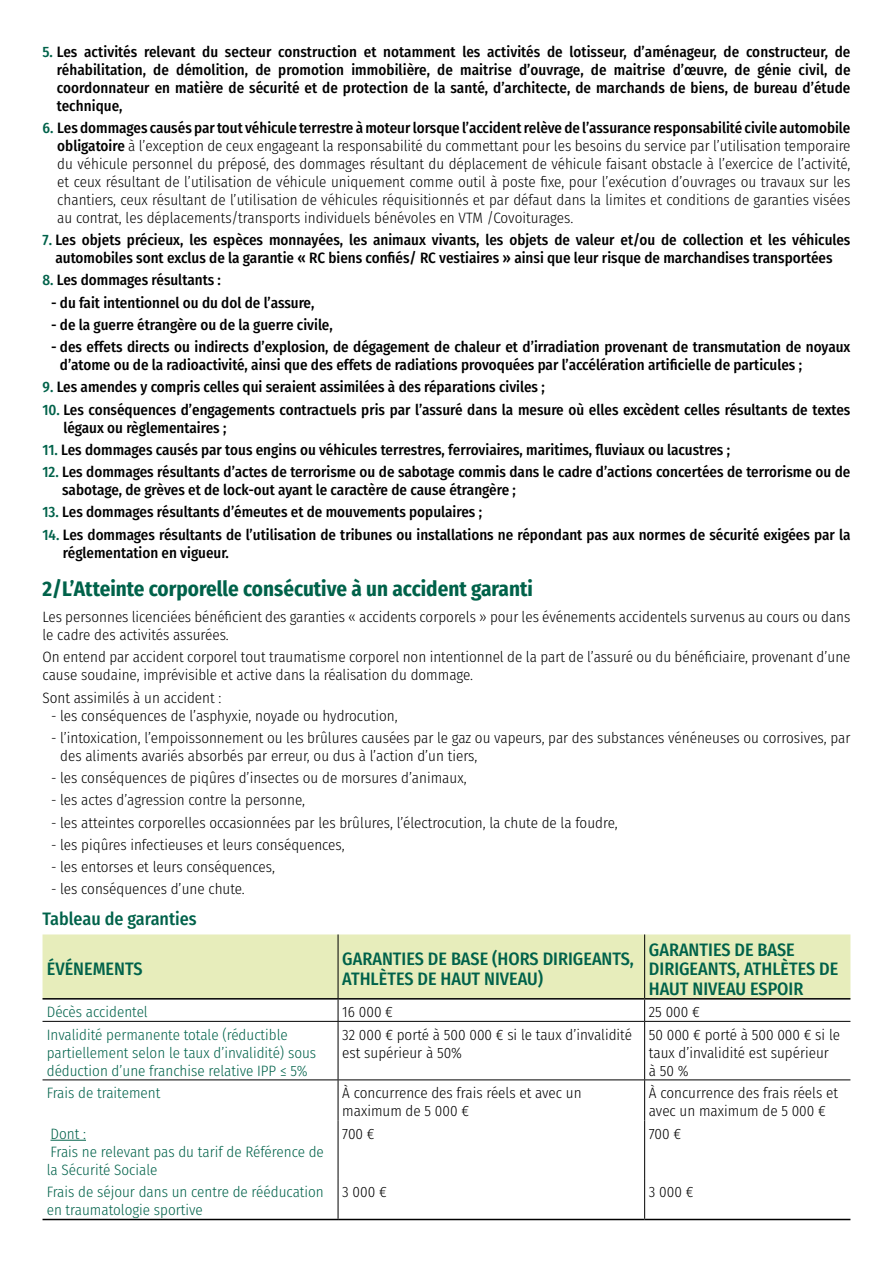
<style>
.page{position:relative;width:893px;height:1263px;background:#fff}
.page>*{position:absolute;margin:0;border:0;box-sizing:border-box;transform-origin:0 0}
.t1{font:700 21px "Fira Sans Condensed";color:#00624a}
.t2{font:500 18px/19.5px "Fira Sans Condensed";color:#00624a}
.t3{font:300 15px/18px "Fira Sans Condensed";color:#000}
.t4{font:500 15px/18px "Fira Sans Condensed";color:#000}
.t5{font:300 15px/18px "Fira Sans Condensed";color:#00624a}
.s1{color:#00624a}
.s2{font-weight:500;color:#00624a}
.s3{font-weight:500}
</style>
<div class="page">
<div style="left:43px;top:934px;width:807px;height:64px;background:#e7edbb"></div>
<hr style="left:338px;top:934px;width:1px;height:64px;background:#000">
<hr style="left:644px;top:934px;width:1px;height:64px;background:#000">
<svg style="left:338px;top:999px;width:1px;height:22px"></svg>
<svg style="left:644px;top:999px;width:1px;height:22px"></svg>
<hr style="left:43px;top:1021px;width:295px;height:1px;background:#000">
<hr style="left:338px;top:1021px;width:307px;height:1px;background:#000">
<hr style="left:338px;top:1022px;width:1px;height:57px;background:#000">
<hr style="left:645px;top:1021px;width:205px;height:1px;background:#000">
<hr style="left:644px;top:1022px;width:1px;height:57px;background:#000">
<hr style="left:338px;top:1080px;width:1px;height:40px;background:#000">
<hr style="left:644px;top:1080px;width:1px;height:40px;background:#000">
<hr style="left:338px;top:1120px;width:1px;height:59px;background:#000">
<hr style="left:644px;top:1120px;width:1px;height:59px;background:#000">
<hr style="left:338px;top:1179px;width:1px;height:40px;background:#000">
<hr style="left:644px;top:1179px;width:1px;height:40px;background:#000">
<hr style="left:43px;top:998px;width:295px;height:1px;background:#000">
<hr style="left:338px;top:998px;width:307px;height:1px;background:#000">
<hr style="left:645px;top:998px;width:205px;height:1px;background:#000">
<hr style="left:43px;top:1219px;width:295px;height:1px;background:#000">
<hr style="left:338px;top:1219px;width:307px;height:1px;background:#000">
<hr style="left:645px;top:1219px;width:205px;height:1px;background:#000">
<hr style="left:43px;top:1079px;width:295px;height:1px;background:#000">
<hr style="left:338px;top:1079px;width:307px;height:1px;background:#000">
<hr style="left:645px;top:1079px;width:205px;height:1px;background:#000">
<hr style="left:51px;top:1140px;width:35px;height:1px;background:#00624a">
<p class="t4" style="left:57px;top:42px;width:795px;text-align:justify;text-indent:-14px"><span class="s1">5.</span> Les activités relevant du secteur construction et notamment les activités de lotisseur, d’aménageur, de constructeur, de réhabilitation, de démolition, de promotion immobilière, de maitrise d’ouvrage, de maitrise d’œuvre, de génie civil, de coordonnateur en matière de sécurité et de protection de la santé, d’architecte, de marchands de biens, de bureau d’étude technique,</p>
<p class="t3" style="left:57px;top:119px;width:795px;text-align:justify;text-indent:-15px"><span class="s2">6.</span> <span class="s3">Les dommages causés par tout véhicule terrestre à moteur lorsque l’accident relève de l’assurance responsabilité civile automobile obligatoire</span> à l’exception de ceux engageant la responsabilité du commettant pour les besoins du service par l’utilisation temporaire du véhicule personnel du préposé, des dommages résultant du déplacement de véhicule faisant obstacle à l’exercice de l’activité, et ceux résultant de l’utilisation de véhicule uniquement comme outil à poste fixe, pour l’exécution d’ouvrages ou travaux sur les chantiers, ceux résultant de l’utilisation de véhicules réquisitionnés et par défaut dans la limites et conditions de garanties visées au contrat, les déplacements/transports individuels bénévoles en VTM /Covoiturages.</p>
<p class="t4" style="left:43px;top:230px;width:809px;text-align:center"><span class="s1">7.</span> Les objets précieux, les espèces monnayées, les animaux vivants, les objets de valeur et/ou de collection et les véhicules automobiles sont exclus de la garantie « RC biens confiés/ RC vestiaires » ainsi que leur risque de marchandises transportées</p>
<p class="t4" style="left:43px;top:270px;width:180px"><span class="s1">8.</span> Les dommages résultants :</p>
<p class="t4" style="left:51px;top:293px;width:265px">- du fait intentionnel ou du dol de l’assure,</p>
<p class="t4" style="left:51px;top:315px;width:283px">- de la guerre étrangère ou de la guerre civile,</p>
<p class="t4" style="left:60px;top:337px;width:792px;text-indent:-9px">- des effets directs ou indirects d’explosion, de dégagement de chaleur et d’irradiation provenant de transmutation de noyaux d’atome ou de la radioactivité, ainsi que des effets de radiations provoquées par l’accélération artificielle de particules ;</p>
<p class="t4" style="left:43px;top:377px;width:504px"><span class="s1">9.</span> Les amendes y compris celles qui seraient assimilées à des réparations civiles ;</p>
<p class="t4" style="left:63px;top:400px;width:789px;text-indent:-21px"><span class="s1">10.</span> Les conséquences d’engagements contractuels pris par l’assuré dans la mesure où elles excèdent celles résultants de textes légaux ou règlementaires ;</p>
<p class="t4" style="left:43px;top:440px;width:689px"><span class="s1">11.</span> Les dommages causés par tous engins ou véhicules terrestres, ferroviaires, maritimes, fluviaux ou lacustres ;</p>
<p class="t4" style="left:62px;top:462px;width:790px;text-indent:-20px"><span class="s1">12.</span> Les dommages résultants d’actes de terrorisme ou de sabotage commis dans le cadre d’actions concertées de terrorisme ou de sabotage, de grèves et de lock-out ayant le caractère de cause étrangère ;</p>
<p class="t4" style="left:43px;top:502px;width:441px"><span class="s1">13.</span> Les dommages résultants d’émeutes et de mouvements populaires ;</p>
<p class="t4" style="left:63px;top:525px;width:789px;text-indent:-20px"><span class="s1">14.</span> Les dommages résultants de l’utilisation de tribunes ou installations ne répondant pas aux normes de sécurité exigées par la réglementation en vigueur.</p>
<h1 class="t1" style="left:43px;top:571px;width:492px">2/L’Atteinte corporelle consécutive à un accident garanti</h1>
<p class="t3" style="left:43px;top:608px;width:809px">Les personnes licenciées bénéficient des garanties « accidents corporels » pour les événements accidentels survenus au cours ou dans le cadre des activités assurées.</p>
<p class="t3" style="left:43px;top:648px;width:809px">On entend par accident corporel tout traumatisme corporel non intentionnel de la part de l’assuré ou du bénéficiaire, provenant d’une cause soudaine, imprévisible et active dans la réalisation du dommage.</p>
<p class="t3" style="left:43px;top:688px;width:180px">Sont assimilés à un accident :</p>
<p class="t3" style="left:51px;top:706px;width:348px">- les conséquences de l’asphyxie, noyade ou hydrocution,</p>
<p class="t3" style="left:60px;top:728px;width:792px;text-indent:-9px">- l’intoxication, l’empoissonnement ou les brûlures causées par le gaz ou vapeurs, par des substances vénéneuses ou corrosives, par des aliments avariés absorbés par erreur, ou dus à l’action d’un tiers,</p>
<p class="t3" style="left:51px;top:769px;width:417px">- les conséquences de piqûres d’insectes ou de morsures d’animaux,</p>
<p class="t3" style="left:51px;top:791px;width:256px">- les actes d’agression contre la personne,</p>
<p class="t3" style="left:51px;top:813px;width:568px">- les atteintes corporelles occasionnées par les brûlures, l’électrocution, la chute de la foudre,</p>
<p class="t3" style="left:51px;top:835px;width:295px">- les piqûres infectieuses et leurs conséquences,</p>
<p class="t3" style="left:51px;top:858px;width:226px">- les entorses et leurs conséquences,</p>
<p class="t3" style="left:51px;top:880px;width:195px">- les conséquences d’une chute.</p>
<p class="t2" style="left:43px;top:907px;width:156px">Tableau de garanties</p>
<p class="t2" style="left:47px;top:958px;width:97px">ÉVÉNEMENTS</p>
<p class="t2" style="left:342px;top:948px;width:293px">GARANTIES DE BASE (HORS DIRIGEANTS,<br>ATHLÈTES DE HAUT NIVEAU)</p>
<p class="t2" style="left:649px;top:939px;width:191px">GARANTIES DE BASE<br>DIRIGEANTS, ATHLÈTES DE<br>HAUT NIVEAU ESPOIR</p>
<p class="t5" style="left:47px;top:1003px;width:103px">Décès accidentel</p>
<p class="t3" style="left:342px;top:1003px;width:52px">16 000 €</p>
<p class="t3" style="left:649px;top:1003px;width:52px">25 000 €</p>
<p class="t5" style="left:47px;top:1025px;width:271px">Invalidité permanente totale (réductible partiellement selon le taux d’invalidité) sous déduction d’une franchise relative IPP ≤ 5%</p>
<p class="t3" style="left:342px;top:1025px;width:291px">32 000 € porté à 500 000 € si le taux d’invalidité est supérieur à 50%</p>
<p class="t3" style="left:649px;top:1025px;width:193px">50 000 € porté à 500 000 € si le taux d’invalidité est supérieur<br>à 50 %</p>
<p class="t5" style="left:47px;top:1084px;width:115px">Frais de traitement</p>
<p class="t3" style="left:342px;top:1084px;width:241px">À concurrence des frais réels et avec un maximum de 5 000 €</p>
<p class="t3" style="left:649px;top:1084px;width:191px">À concurrence des frais réels et avec un maximum de 5 000 €</p>
<p class="t5" style="left:47px;top:1124px;width:279px">Dont :<br>Frais ne relevant pas du tarif de Référence de la Sécurité Sociale</p>
<p class="t3" style="left:342px;top:1124px;width:34px">700 €</p>
<p class="t3" style="left:649px;top:1124px;width:34px">700 €</p>
<p class="t5" style="left:47px;top:1183px;width:279px">Frais de séjour dans un centre de rééducation en traumatologie sportive</p>
<p class="t3" style="left:342px;top:1183px;width:46px">3 000 €</p>
<p class="t3" style="left:649px;top:1183px;width:46px">3 000 €</p>
</div>
